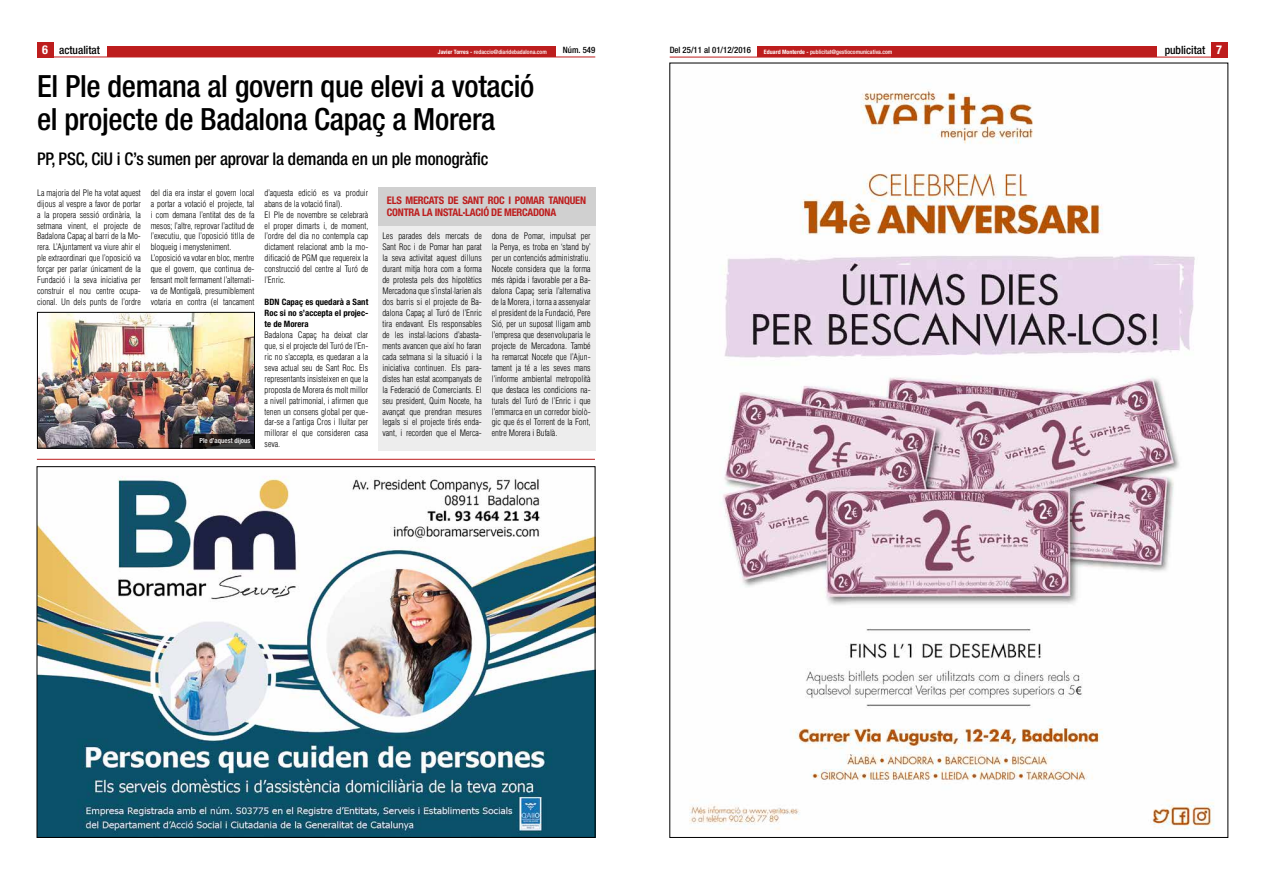
<style>
.page{position:relative;width:1265px;height:881px;background:#fff}
.page>*{position:absolute;margin:0;border:0;box-sizing:border-box;transform-origin:0 0}
.t1{font:500 condensed 30.62px/32.4px "Helvetica Neue";letter-spacing:-.01em;color:#000}
.t2{font:500 condensed 17.5px "Helvetica Neue";letter-spacing:-.01em;color:#000}
.t3{font:500 condensed 11.38px "Helvetica Neue";color:#000}
.t4{font:700 condensed 10.5px/12.2px "Helvetica Neue";letter-spacing:-.02em;color:#bd1d1d}
.t5{font:300 condensed 8.75px/10.9px "Helvetica";color:#000;text-align:justify}
.t6{font:700 condensed 8.75px/10.9px "Helvetica Neue";color:#000;text-align:justify}
.t7{font:500 condensed 8.75px "Helvetica Neue";color:#000}
.t8{font:500 condensed 7px "Helvetica Neue";color:#fff}
.t9{font:500 condensed 6.04px "Helvetica Neue";color:#fff}
.s1{font-weight:700;font-size:12.25px;color:#fff}
.s2{font-weight:700}
</style>
<div class="page">
<div style="left:1211px;top:42px;width:17px;height:15px;background:#bd1d1d"></div>
<hr style="left:670px;top:57px;width:558px;height:1px;background:#bd1d1d">
<div style="left:757px;top:46px;width:399px;height:11px;background:#bd1d1d"></div>
<hr style="left:37px;top:57px;width:558px;height:1px;background:#bd1d1d">
<div style="left:107px;top:46px;width:448px;height:11px;background:#bd1d1d"></div>
<div style="left:37px;top:42px;width:17px;height:15px;background:#bd1d1d"></div>
<img style="left:39px;top:476px;width:554px;height:359px">
<hr style="left:37px;top:459px;width:558px;height:1px;background:#bd1d1d">
<img style="left:689px;top:89px;width:525px;height:741px">
<img style="left:39px;top:314px;width:214px;height:132px">
<div style="left:37px;top:312px;width:218px;height:136px;border:1px solid #000"></div>
<svg style="left:193px;top:434px;width:62px;height:14px"></svg>
<div style="left:379px;top:188px;width:217px;height:38px;background:#d0d0d0"></div>
<div style="left:378px;top:226px;width:218px;height:224px;background:#ededed"></div>
<h3 class="t3" style="left:42px;top:43px;width:59px"><span class="s1">6</span> actualitat</h3>
<p class="t9" style="left:438px;top:48px;width:110px"><span class="s2">Javier Torres -</span> redaccio@diaridebadalona.com</p>
<p class="t7" style="left:563px;top:45px;width:34px">Núm. 549</p>
<p class="t7" style="left:670px;top:45px;width:83px">Del 25/11 al 01/12/2016</p>
<p class="t9" style="left:764px;top:48px;width:130px"><span class="s2">Eduard Monterde -</span> publicitat@gestiocomunicativa.com</p>
<h3 class="t3" style="left:1165px;top:44px;width:59px">publicitat <span class="s1">7</span></h3>
<h1 class="t1" style="left:37px;top:70px;width:499px">El Ple demana al govern que elevi a votació el projecte de Badalona Capaç a Morera</h1>
<h2 class="t2" style="left:37px;top:148px;width:453px">PP, PSC, CiU i C’s sumen per aprovar la demanda en un ple monogràfic</h2>
<p class="t5" style="left:37px;top:187px;width:105px">La majoria del Ple ha votat aquest dijous al vespre a favor de portar a la propera sessió ordinària, la setmana vinent, el projecte de Badalona Capaç al barri de la Mo&shy;rera. L’Ajuntament va viure ahir el ple extraordinari que l’oposició va forçar per parlar únicament de la Fundació i la seva iniciativa per construir el nou centre ocupa&shy;cional. Un dels punts de l’ordre</p>
<p class="t5" style="left:151px;top:187px;width:105px;text-align:left">del dia era instar el govern local a portar a votació el projecte, tal i com demana l’entitat des de fa mesos; l’altre, reprovar l’actitud de l’executiu, que l’oposició titlla de bloqueig i menysteniment.<br>L’oposició va votar en bloc, mentre que el govern, que continua de&shy;fensant molt fermament l’alternati&shy;va de Montigalà, presumiblement votaria en contra (el tancament</p>
<p class="t5" style="left:265px;top:187px;width:105px;text-align:left">d’aquesta edició es va produir abans de la votació final).<br>El Ple de novembre se celebrarà el proper dimarts i, de moment, l’ordre del dia no contempla cap dictament relacionat amb la mo&shy;dificació de PGM que requereix la construcció del centre al Turó de l’Enric.</p>
<p class="t4" style="left:387px;top:194px;width:201px">ELS MERCATS DE SANT ROC I POMAR TANQUEN<br>CONTRA LA INSTAL·LACIÓ DE MERCADONA</p>
<p class="t5" style="left:382px;top:231px;width:101px">Les parades dels mercats de Sant Roc i de Pomar han parat la seva activitat aquest dilluns durant mitja hora com a forma de protesta pels dos hipotètics Mercadona que s’instal·larien als dos barris si el projecte de Ba&shy;dalona Capaç al Turó de l’Enric tira endavant. Els responsables de les instal·lacions d’abasta&shy;ments avancen que així ho faran cada setmana si la situació i la iniciativa continuen. Els para&shy;distes han estat acompanyats de la Federació de Comerciants. El seu president, Quim Nocete, ha avançat que prendran mesures legals si el projecte tirés enda&shy;vant, i recorden que el Merca-</p>
<p class="t5" style="left:492px;top:231px;width:100px">dona de Pomar, impulsat per la Penya, es troba en ‘stand by’ per un contenciós administratiu.<br>Nocete considera que la forma més ràpida i favorable per a Ba&shy;dalona Capaç seria l’alternativa de la Morera, i torna a assenyalar el president de la Fundació, Pere Sió, per un suposat lligam amb l’empresa que desenvoluparia le projecte de Mercadona. També ha remarcat Nocete que l’Ajun&shy;tament ja té a les seves mans l’informe ambiental metropolità que destaca les condicions na&shy;turals del Turó de l’Enric i que l’emmarca en un corredor biolò&shy;gic que és el Torrent de la Font, entre Morera i Bufalà.</p>
<p class="t6" style="left:265px;top:296px;width:105px">BDN Capaç es quedarà a Sant Roc si no s’accepta el projec&shy;te de Morera</p>
<p class="t5" style="left:265px;top:329px;width:105px">Badalona Capaç ha deixat clar que, si el projecte del Turó de l’En&shy;ric no s’accepta, es quedaran a la seva actual seu de Sant Roc. Els representants insisteixen en que la proposta de Morera és molt millor a nivell patrimonial, i afirmen que tenen un consens global per que&shy;dar-se a l’antiga Cros i lluitar per millorar el que consideren casa seva.</p>
<p class="t8" style="left:200px;top:436px;width:52px">Ple d’aquest dijous</p>
</div>
